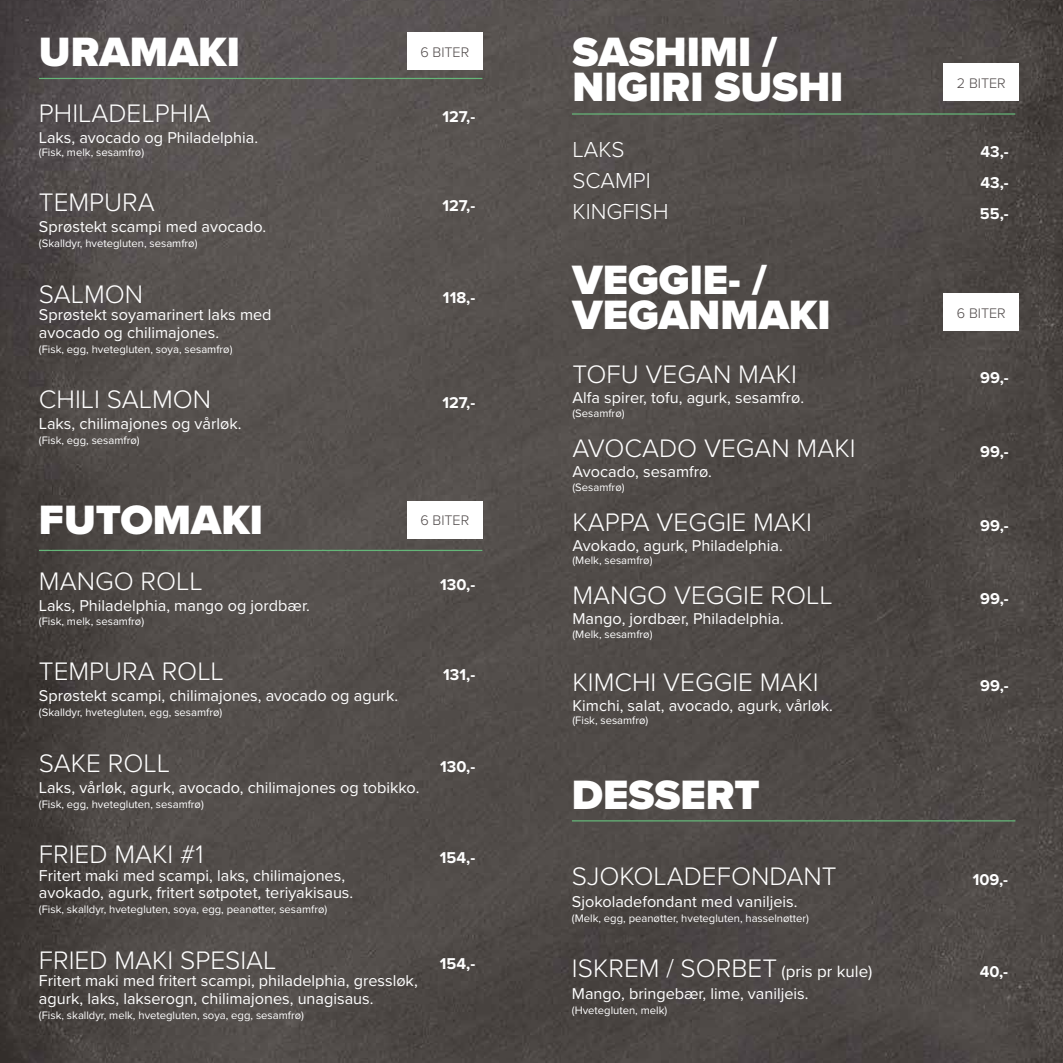
<style>
.page{position:relative;width:1063px;height:1063px;background:#fff}
.page>*{position:absolute;margin:0;border:0;box-sizing:border-box;transform-origin:0 0}
.t1{font:900 42.5px/35px "Proxima Nova";color:#fff}
.t2{font:300 26.25px "Proxima Nova";color:#fff}
.t3{font:300 22.5px "Proxima Nova";color:#fff}
.t4{font:16.25px/17.5px "Proxima Nova";color:#fff}
.t5{font:700 16.25px "Proxima Nova";color:#fff}
.t6{font:300 14.38px "Proxima Nova";color:#4f4949}
.t7{font:11.25px "Proxima Nova";color:#fff}
.s1{font-weight:400;font-size:17px}
</style>
<div class="page">
<img style="left:0;top:0;width:1063px;height:1063px">
<hr style="left:39px;top:78px;width:443px;height:1px;background:#65b578">
<hr style="left:39px;top:550px;width:443px;height:1px;background:#65b578">
<div style="left:407px;top:33px;width:75px;height:37px;background:#fff"></div>
<div style="left:944px;top:64px;width:75px;height:37px;background:#fff"></div>
<div style="left:944px;top:294px;width:75px;height:37px;background:#fff"></div>
<div style="left:407px;top:501px;width:75px;height:37px;background:#fff"></div>
<hr style="left:572px;top:820px;width:443px;height:1px;background:#65b578">
<hr style="left:572px;top:113px;width:443px;height:2px;background:#65b578">
<h1 class="t1" style="left:39px;top:34px;width:202px">URAMAKI</h1>
<h2 class="t2" style="left:39px;top:93px;width:173px">PHILADELPHIA</h2>
<p class="t5" style="left:442px;top:104px;width:34px">127,-</p>
<p class="t4" style="left:39px;top:128px;width:221px">Laks, avocado og Philadelphia.</p>
<p class="t7" style="left:39px;top:143px;width:107px">(Fisk, melk, sesamfrø)</p>
<h2 class="t2" style="left:39px;top:183px;width:117px">TEMPURA</h2>
<p class="t5" style="left:442px;top:193px;width:34px">127,-</p>
<p class="t4" style="left:39px;top:217px;width:229px">Sprøstekt scampi med avocado.</p>
<p class="t7" style="left:39px;top:235px;width:160px">(Skalldyr, hvetegluten, sesamfrø)</p>
<h2 class="t2" style="left:39px;top:274px;width:106px">SALMON</h2>
<p class="t5" style="left:443px;top:285px;width:34px">118,-</p>
<p class="t4" style="left:39px;top:305px;width:234px">Sprøstekt soyamarinert laks med avocado og chilimajones.</p>
<p class="t7" style="left:39px;top:340px;width:195px">(Fisk, egg, hvetegluten, soya, sesamfrø)</p>
<h2 class="t2" style="left:39px;top:380px;width:174px">CHILI SALMON</h2>
<p class="t5" style="left:442px;top:390px;width:34px">127,-</p>
<p class="t4" style="left:39px;top:414px;width:204px">Laks, chilimajones og vårløk.</p>
<p class="t7" style="left:39px;top:432px;width:102px">(Fisk, egg, sesamfrø)</p>
<p class="t6" style="left:420px;top:41px;width:50px">6 BITER</p>
<h1 class="t1" style="left:39px;top:502px;width:226px">FUTOMAKI</h1>
<h2 class="t2" style="left:39px;top:561px;width:165px">MANGO ROLL</h2>
<p class="t5" style="left:440px;top:572px;width:36px">130,-</p>
<p class="t4" style="left:39px;top:596px;width:272px">Laks, Philadelphia, mango og jordbær.</p>
<p class="t7" style="left:39px;top:612px;width:107px">(Fisk, melk, sesamfrø)</p>
<h2 class="t2" style="left:39px;top:652px;width:186px">TEMPURA ROLL</h2>
<p class="t5" style="left:443px;top:662px;width:33px">131,-</p>
<p class="t4" style="left:39px;top:686px;width:361px">Sprøstekt scampi, chilimajones, avocado og agurk.</p>
<p class="t7" style="left:39px;top:704px;width:185px">(Skalldyr, hvetegluten, egg, sesamfrø)</p>
<h2 class="t2" style="left:39px;top:743px;width:133px">SAKE ROLL</h2>
<p class="t5" style="left:440px;top:754px;width:36px">130,-</p>
<p class="t4" style="left:39px;top:778px;width:382px">Laks, vårløk, agurk, avocado, chilimajones og tobikko.</p>
<p class="t7" style="left:39px;top:796px;width:166px">(Fisk, egg, hvetegluten, sesamfrø)</p>
<h2 class="t2" style="left:39px;top:835px;width:166px">FRIED MAKI #1</h2>
<p class="t5" style="left:440px;top:846px;width:37px">154,-</p>
<p class="t4" style="left:39px;top:866px;width:316px">Fritert maki med scampi, laks, chilimajones, avokado, agurk, fritert søtpotet, teriyakisaus.</p>
<p class="t7" style="left:39px;top:901px;width:290px">(Fisk, skalldyr, hvetegluten, soya, egg, peanøtter, sesamfrø)</p>
<h2 class="t2" style="left:39px;top:940px;width:239px">FRIED MAKI SPESIAL</h2>
<p class="t5" style="left:440px;top:951px;width:37px">154,-</p>
<p class="t4" style="left:39px;top:971px;width:380px">Fritert maki med fritert scampi, philadelphia, gressløk, agurk, laks, lakserogn, chilimajones, unagisaus.</p>
<p class="t7" style="left:39px;top:1007px;width:266px">(Fisk, skalldyr, melk, hvetegluten, soya, egg, sesamfrø)</p>
<p class="t6" style="left:420px;top:509px;width:50px">6 BITER</p>
<h1 class="t1" style="left:572px;top:34px;width:272px">SASHIMI /<br>NIGIRI SUSHI</h1>
<h3 class="t3" style="left:572px;top:132px;width:54px">LAKS</h3>
<p class="t5" style="left:980px;top:139px;width:30px">43,-</p>
<h3 class="t3" style="left:572px;top:164px;width:80px">SCAMPI</h3>
<p class="t5" style="left:980px;top:170px;width:30px">43,-</p>
<h3 class="t3" style="left:572px;top:195px;width:98px">KINGFISH</h3>
<p class="t5" style="left:980px;top:202px;width:30px">55,-</p>
<p class="t6" style="left:957px;top:72px;width:50px">2 BITER</p>
<h1 class="t1" style="left:572px;top:262px;width:260px">VEGGIE- /<br>VEGANMAKI</h1>
<h2 class="t2" style="left:572px;top:355px;width:226px">TOFU VEGAN MAKI</h2>
<p class="t5" style="left:980px;top:366px;width:30px">99,-</p>
<p class="t4" style="left:573px;top:388px;width:233px">Alfa spirer, tofu, agurk, sesamfrø.</p>
<p class="t7" style="left:572px;top:405px;width:54px">(Sesamfrø)</p>
<h2 class="t2" style="left:572px;top:428px;width:285px">AVOCADO VEGAN MAKI</h2>
<p class="t5" style="left:980px;top:439px;width:30px">99,-</p>
<p class="t4" style="left:572px;top:462px;width:141px">Avocado, sesamfrø.</p>
<p class="t7" style="left:572px;top:478px;width:54px">(Sesamfrø)</p>
<h2 class="t2" style="left:572px;top:502px;width:241px">KAPPA VEGGIE MAKI</h2>
<p class="t5" style="left:980px;top:513px;width:30px">99,-</p>
<p class="t4" style="left:573px;top:536px;width:212px">Avokado, agurk, Philadelphia.</p>
<p class="t7" style="left:572px;top:552px;width:81px">(Melk, sesamfrø)</p>
<h2 class="t2" style="left:572px;top:576px;width:262px">MANGO VEGGIE ROLL</h2>
<p class="t5" style="left:980px;top:587px;width:30px">99,-</p>
<p class="t4" style="left:573px;top:609px;width:213px">Mango, jordbær, Philadelphia.</p>
<p class="t7" style="left:572px;top:626px;width:81px">(Melk, sesamfrø)</p>
<h2 class="t2" style="left:572px;top:662px;width:248px">KIMCHI VEGGIE MAKI</h2>
<p class="t5" style="left:980px;top:673px;width:30px">99,-</p>
<p class="t4" style="left:572px;top:696px;width:262px">Kimchi, salat, avocado, agurk, vårløk.</p>
<p class="t7" style="left:572px;top:712px;width:77px">(Fisk, sesamfrø)</p>
<p class="t6" style="left:957px;top:302px;width:50px">6 BITER</p>
<h1 class="t1" style="left:572px;top:777px;width:189px">DESSERT</h1>
<h2 class="t2" style="left:572px;top:857px;width:266px">SJOKOLADEFONDANT</h2>
<p class="t5" style="left:973px;top:868px;width:37px">109,-</p>
<p class="t4" style="left:572px;top:892px;width:227px">Sjokoladefondant med vaniljeis.</p>
<p class="t7" style="left:572px;top:910px;width:239px">(Melk, egg, peanøtter, hvetegluten, hasselnøtter)</p>
<h2 class="t2" style="left:572px;top:949px;width:302px">ISKREM / SORBET <span class="s1">(pris pr kule)</span></h2>
<p class="t5" style="left:980px;top:960px;width:30px">40,-</p>
<p class="t4" style="left:572px;top:984px;width:238px">Mango, bringebær, lime, vaniljeis.</p>
<p class="t7" style="left:572px;top:1001px;width:97px">(Hvetegluten, melk)</p>
</div>
